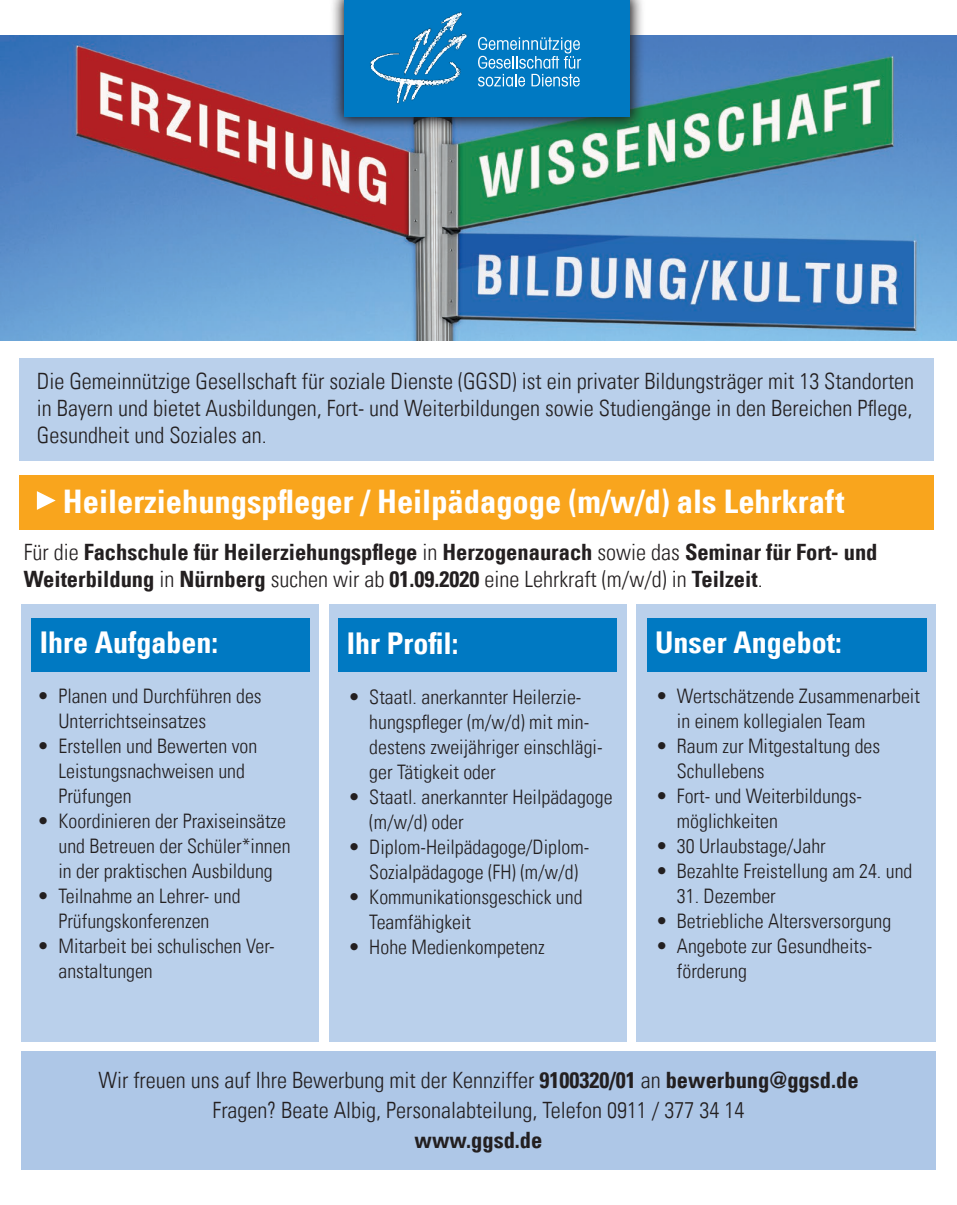
<style>
.page{position:relative;width:957px;height:1205px;background:#fff}
.page>*{position:absolute;margin:0;border:0;box-sizing:border-box;transform-origin:0 0}
.t1{font:32.5px "Univers Com 67 Bold Cond";color:#fff}
.t2{font:30px "Univers Com 67 Bold Cond";color:#fff}
.t3{font:22.5px/27px "Univers Com 47 Light Cond";color:#231f20;text-align:justify}
.t4{font:22.5px/27px "Univers Com 67 Bold Cond";color:#231f20}
.t5{font:20px/25px "Univers Com 47 Light Cond";color:#231f20}
.s1{font-family:"Univers Com 47 Light Cond"}
.s2{font-family:"Univers Com 67 Bold Cond"}
</style>
<div class="page">
<img style="left:0;top:35px;width:957px;height:305px">
<div style="left:19px;top:358px;width:915px;height:103px;background:#bad0eb"></div>
<div style="left:636px;top:604px;width:299px;height:438px;background:#bad0eb"></div>
<div style="left:647px;top:618px;width:279px;height:53px;background:#0079c2"></div>
<div style="left:19px;top:475px;width:915px;height:54px;background:#f9a51d"></div>
<svg style="left:37px;top:491px;width:19px;height:19px"></svg>
<div style="left:21px;top:1051px;width:914px;height:118px;background:#aec7e7"></div>
<div style="left:329px;top:604px;width:297px;height:438px;background:#bad0eb"></div>
<div style="left:339px;top:619px;width:278px;height:53px;background:#0079c2"></div>
<div style="left:21px;top:604px;width:298px;height:438px;background:#bad0eb"></div>
<div style="left:32px;top:618px;width:278px;height:54px;background:#0079c2"></div>
<svg style="left:329px;top:0;width:316px;height:132px;background:#52798d"></svg>
<div style="left:345px;top:0;width:285px;height:117px;background:#0079c2"></div>
<svg style="left:478px;top:37px;width:103px;height:50px"></svg>
<img style="left:370px;top:12px;width:98px;height:92px">
<p class="t3" style="left:37px;top:368px;width:879px">Die Gemeinnützige Gesellschaft für soziale Dienste (GGSD) ist ein privater Bildungsträger mit 13 Standorten in Bayern und bietet Ausbildungen, Fort- und Weiterbildungen sowie Studiengänge in den Bereichen Pflege, Gesundheit und Soziales an.</p>
<p class="t1" style="left:63px;top:482px;width:783px">Heilerziehungspfleger / Heilpädagoge (m/w/d) als Lehrkraft</p>
<p class="t4" style="left:24px;top:539px;width:855px"><span class="s1">Für die</span> Fachschule für Heilerziehungspflege <span class="s1">in</span> Herzogenaurach <span class="s1">sowie das</span> Seminar für Fort- und<br>Weiterbildung <span class="s1">in</span> Nürnberg <span class="s1">suchen wir ab</span> 01.09.2020 <span class="s1">eine Lehrkraft (m/w/d) in</span> Teilzeit<span class="s1">.</span></p>
<p class="t2" style="left:40px;top:624px;width:180px">Ihre Aufgaben:</p>
<p class="t5" style="left:58px;top:684px;width:205px;text-indent:-21px">• Planen und Durchführen des<br>Unterrichtseinsatzes</p>
<p class="t5" style="left:58px;top:734px;width:200px;text-indent:-21px">• Erstellen und Bewerten von<br>Leistungsnachweisen und<br>Prüfungen</p>
<p class="t5" style="left:58px;top:809px;width:234px;text-indent:-21px">• Koordinieren der Praxiseinsätze und Betreuen der Schüler*innen in der praktischen Ausbildung</p>
<p class="t5" style="left:37px;top:884px;width:205px;text-align:center">• Teilnahme an Lehrer- und<br>Prüfungskonferenzen</p>
<p class="t5" style="left:58px;top:934px;width:218px;text-indent:-21px">• Mitarbeit bei schulischen Ver&shy;anstaltungen</p>
<p class="t2" style="left:347px;top:625px;width:113px">Ihr Profil:</p>
<p class="t5" style="left:369px;top:684px;width:235px;text-indent:-21px">• Staatl. anerkannter Heilerzie&shy;hungspfleger (m/w/d) mit min&shy;destens zweijähriger einschlägi&shy;ger Tätigkeit oder</p>
<p class="t5" style="left:369px;top:784px;width:245px;text-indent:-21px">• Staatl. anerkannter Heilpädagoge (m/w/d) oder</p>
<p class="t5" style="left:348px;top:834px;width:243px;text-align:center">• Diplom-Heilpädagoge/Diplom-<br>Sozialpädagoge (FH) (m/w/d)</p>
<p class="t5" style="left:369px;top:884px;width:215px;text-indent:-21px">• Kommunikationsgeschick und<br>Teamfähigkeit</p>
<p class="t5" style="left:348px;top:934px;width:198px">• Hohe Medienkompetenz</p>
<p class="t2" style="left:655px;top:624px;width:188px">Unser Angebot:</p>
<p class="t5" style="left:677px;top:684px;width:244px;text-indent:-21px">• Wertschätzende Zusammenarbeit in einem kollegialen Team</p>
<p class="t5" style="left:677px;top:734px;width:205px;text-indent:-21px">• Raum zur Mitgestaltung des<br>Schullebens</p>
<p class="t5" style="left:677px;top:784px;width:187px;text-indent:-21px">• Fort- und Weiterbildungs&shy;möglichkeiten</p>
<p class="t5" style="left:656px;top:834px;width:172px">• 30 Urlaubstage/Jahr</p>
<p class="t5" style="left:656px;top:859px;width:258px">• Bezahlte Freistellung am 24. und</p>
<p class="t5" style="left:677px;top:884px;width:100px">31. Dezember</p>
<p class="t5" style="left:656px;top:909px;width:237px">• Betriebliche Altersversorgung</p>
<p class="t5" style="left:677px;top:934px;width:197px;text-indent:-21px">• Angebote zur Gesundheits&shy;förderung</p>
<p class="t3" style="left:98px;top:1066px;width:762px">Wir freuen uns auf Ihre Bewerbung mit der Kennziffer <span class="s2">9100320/01</span> an <span class="s2">bewerbung@ggsd.de</span></p>
<p class="t3" style="left:213px;top:1095px;width:533px;line-height:30px;text-align:center">Fragen? Beate Albig, Personalabteilung, Telefon 0911 / 377 34 14 <span class="s2">www.ggsd.de</span></p>
</div>
